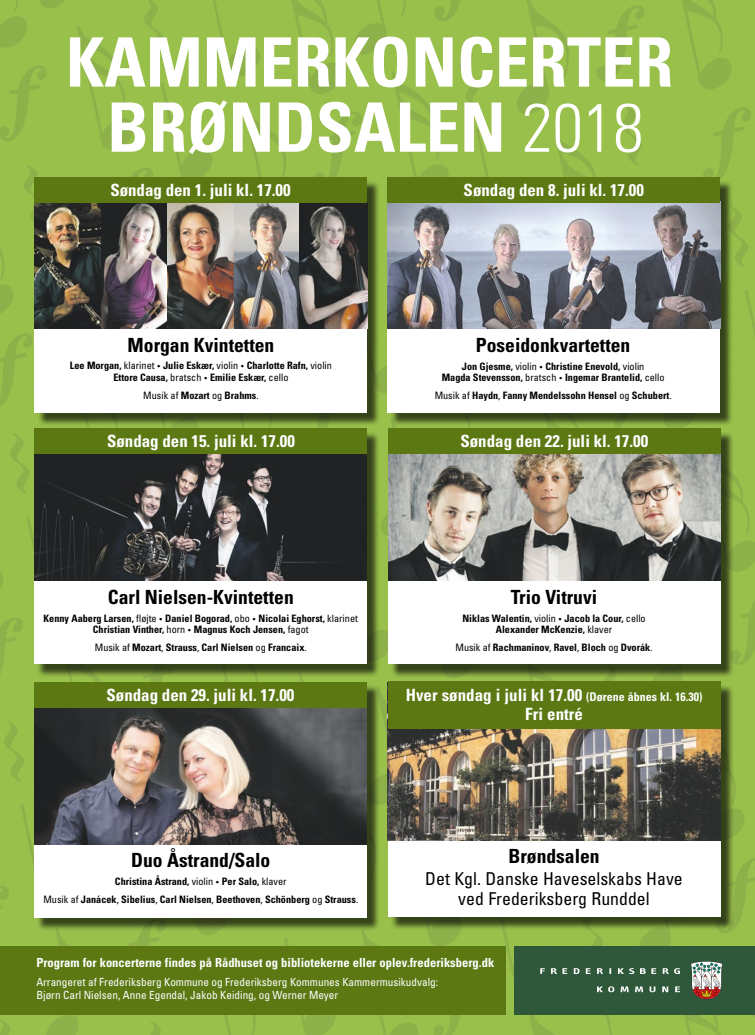
<style>
.page{position:relative;width:755px;height:1035px;background:#fff}
.page>*{position:absolute;margin:0;border:0;box-sizing:border-box;transform-origin:0 0}
.t1{font:700 condensed 68.2px/65.1px "Univers";color:#fff;text-align:center}
.t2{font:700 condensed 19.5px "Univers";color:#000}
.t3{font:condensed 17.8px/19.5px "Univers";color:#000;text-align:center}
.t4{font:700 condensed 16.9px/18.7px "Univers";color:#fff;text-align:center}
.t5{font:700 condensed 12.6px "Univers";color:#fff}
.t6{font:condensed 11.2px/13px "Univers";color:#fff}
.t7{font:700 condensed 10.2px/11.5px "Univers";color:#000;text-align:center}
.s1{font-weight:300}
.s2{font-weight:400}
.s3{font-weight:400;font-size:8px}
.s4{font-size:12px}
</style>
<div class="page">
<img style="left:0;top:0;width:754px;height:1035px">
<div style="left:390px;top:180px;width:343px;height:247px;background:#000;opacity:.65"></div>
<div style="left:387px;top:178px;width:332px;height:235px;background:#fff"></div>
<div style="left:37px;top:685px;width:343px;height:246px;background:#000;opacity:.65"></div>
<div style="left:34px;top:682px;width:332px;height:236px;background:#fff"></div>
<div style="left:37px;top:431px;width:343px;height:246px;background:#000;opacity:.65"></div>
<div style="left:34px;top:429px;width:332px;height:235px;background:#fff"></div>
<div style="left:37px;top:180px;width:343px;height:247px;background:#000;opacity:.65"></div>
<div style="left:34px;top:178px;width:333px;height:235px;background:#fff"></div>
<img style="left:387px;top:203px;width:332px;height:125px">
<div style="left:387px;top:178px;width:332px;height:25px;background:#5b7813"></div>
<div style="left:390px;top:431px;width:343px;height:247px;background:#000;opacity:.65"></div>
<div style="left:388px;top:429px;width:332px;height:235px;background:#fff"></div>
<div style="left:390px;top:685px;width:343px;height:245px;background:#000;opacity:.65"></div>
<div style="left:387px;top:682px;width:332px;height:235px;background:#fff"></div>
<img style="left:387px;top:728px;width:332px;height:112px">
<img style="left:388px;top:454px;width:332px;height:126px">
<img style="left:34px;top:454px;width:332px;height:126px">
<img style="left:35px;top:203px;width:264px;height:125px">
<img style="left:299px;top:203px;width:68px;height:125px">
<div style="left:387px;top:681px;width:332px;height:47px;background:#5b7813"></div>
<div style="left:34px;top:178px;width:333px;height:25px;background:#5b7813"></div>
<img style="left:34px;top:707px;width:332px;height:137px">
<div style="left:34px;top:682px;width:332px;height:25px;background:#5b7813"></div>
<div style="left:34px;top:429px;width:332px;height:25px;background:#5b7813"></div>
<div style="left:388px;top:429px;width:332px;height:25px;background:#5b7813"></div>
<div style="left:0;top:946px;width:505px;height:68px;background:#5b7813"></div>
<div style="left:514px;top:946px;width:240px;height:68px;background:#2f583a"></div>
<svg style="left:540px;top:968px;width:4px;height:6px"></svg>
<svg style="left:551px;top:968px;width:5px;height:6px"></svg>
<svg style="left:562px;top:968px;width:5px;height:6px"></svg>
<svg style="left:573px;top:968px;width:6px;height:6px"></svg>
<svg style="left:585px;top:968px;width:5px;height:6px"></svg>
<svg style="left:597px;top:968px;width:5px;height:6px"></svg>
<svg style="left:618px;top:968px;width:27px;height:6px"></svg>
<svg style="left:651px;top:968px;width:4px;height:6px"></svg>
<svg style="left:662px;top:968px;width:17px;height:6px"></svg>
<svg style="left:597px;top:986px;width:17px;height:6px"></svg>
<svg style="left:620px;top:986px;width:8px;height:6px"></svg>
<svg style="left:635px;top:986px;width:7px;height:6px"></svg>
<svg style="left:649px;top:986px;width:6px;height:6px"></svg>
<svg style="left:662px;top:986px;width:5px;height:6px"></svg>
<svg style="left:675px;top:986px;width:4px;height:6px"></svg>
<svg style="left:690px;top:961px;width:32px;height:38px"></svg>
<h1 class="t1" style="left:66px;top:30px;width:608px">KAMMERKONCERTER<br>BRØNDSALEN <span class="s1">2018</span></h1>
<h3 class="t4" style="left:110px;top:180px;width:182px">Søndag den 1. juli kl. 17.00</h3>
<h2 class="t2" style="left:127px;top:333px;width:148px">Morgan Kvintetten</h2>
<p class="t7" style="left:70px;top:360px;width:263px">Lee Morgan, <span class="s2">klarinet</span> <span class="s3">•</span> Julie Eskær, <span class="s2">violin</span> <span class="s3">•</span> Charlotte Rafn, <span class="s2">violin<br></span>Ettore Causa, <span class="s2">bratsch</span> <span class="s3">•</span> Emilie Eskær, <span class="s2">cello</span></p>
<p class="t7" style="left:143px;top:389px;width:117px"><span class="s2">Musik af</span> Mozart <span class="s2">og</span> Brahms<span class="s2">.</span></p>
<h3 class="t4" style="left:463px;top:180px;width:182px">Søndag den 8. juli kl. 17.00</h3>
<h2 class="t2" style="left:475px;top:333px;width:156px">Poseidonkvartetten</h2>
<p class="t7" style="left:441px;top:360px;width:224px">Jon Gjesme, <span class="s2">violin</span> <span class="s3">•</span> Christine Enevold, <span class="s2">violin<br></span>Magda Stevensson, <span class="s2">bratsch</span> <span class="s3">•</span> Ingemar Brantelid, <span class="s2">cello</span></p>
<p class="t7" style="left:434px;top:390px;width:238px"><span class="s2">Musik af</span> Haydn<span class="s2">,</span> Fanny Mendelssohn Hensel <span class="s2">og</span> Schubert<span class="s2">.</span></p>
<h3 class="t4" style="left:107px;top:431px;width:189px">Søndag den 15. juli kl. 17.00</h3>
<h3 class="t4" style="left:460px;top:431px;width:189px">Søndag den 22. juli kl. 17.00</h3>
<h2 class="t2" style="left:108px;top:585px;width:187px">Carl Nielsen-Kvintetten</h2>
<p class="t7" style="left:44px;top:612px;width:315px">Kenny Aaberg Larsen, <span class="s2">fløjte</span> <span class="s3">•</span> Daniel Bogorad, <span class="s2">obo</span> <span class="s3">•</span> Nicolai Eghorst, <span class="s2">klarinet<br></span>Christian Vinther, <span class="s2">horn</span> <span class="s3">•</span> Magnus Koch Jensen, <span class="s2">fagot</span></p>
<p class="t7" style="left:95px;top:641px;width:213px"><span class="s2">Musik af</span> Mozart<span class="s2">,</span> Strauss<span class="s2">,</span> Carl Nielsen <span class="s2">og</span> Francaix<span class="s2">.</span></p>
<h3 class="t4" style="left:106px;top:685px;width:189px">Søndag den 29. juli kl. 17.00</h3>
<h2 class="t2" style="left:510px;top:585px;width:88px">Trio Vitruvi</h2>
<p class="t7" style="left:462px;top:612px;width:185px">Niklas Walentin, <span class="s2">violin</span> <span class="s3">•</span> Jacob la Cour, <span class="s2">cello<br></span>Alexander McKenzie, <span class="s2">klaver</span></p>
<p class="t7" style="left:455px;top:642px;width:198px"><span class="s2">Musik af</span> Rachmaninov<span class="s2">,</span> Ravel<span class="s2">,</span> Bloch <span class="s2">og</span> Dvorák<span class="s2">.</span></p>
<h3 class="t4" style="left:405px;top:685px;width:298px">Hver søndag i juli kl 17.00 <span class="s4">(Dørene åbnes kl. 16.30)<br></span>Fri entré</h3>
<h2 class="t2" style="left:131px;top:848px;width:141px">Duo Åstrand/Salo</h2>
<p class="t7" style="left:43px;top:872px;width:316px;line-height:17.9px">Christina Åstrand, <span class="s2">violin</span> <span class="s3">•</span> Per Salo, <span class="s2">klaver<br>Musik af</span> Janácek<span class="s2">,</span> Sibelius<span class="s2">,</span> Carl Nielsen<span class="s2">,</span> Beethoven<span class="s2">,</span> Schönberg <span class="s2">og</span> Strauss<span class="s2">.</span></p>
<h2 class="t2" style="left:508px;top:844px;width:93px">Brøndsalen</h2>
<h3 class="t3" style="left:425px;top:869px;width:259px">Det Kgl. Danske Haveselskabs Have ved Frederiksberg Runddel</h3>
<p class="t5" style="left:36px;top:954px;width:459px">Program for koncerterne findes på Rådhuset og bibliotekerne eller oplev.frederiksberg.dk</p>
<p class="t6" style="left:36px;top:975px;width:403px">Arrangeret af Frederiksberg Kommune og Frederiksberg Kommunes Kammermusikudvalg:<br>Bjørn Carl Nielsen, Anne Egendal, Jakob Keiding, og Werner Meyer</p>
</div>
